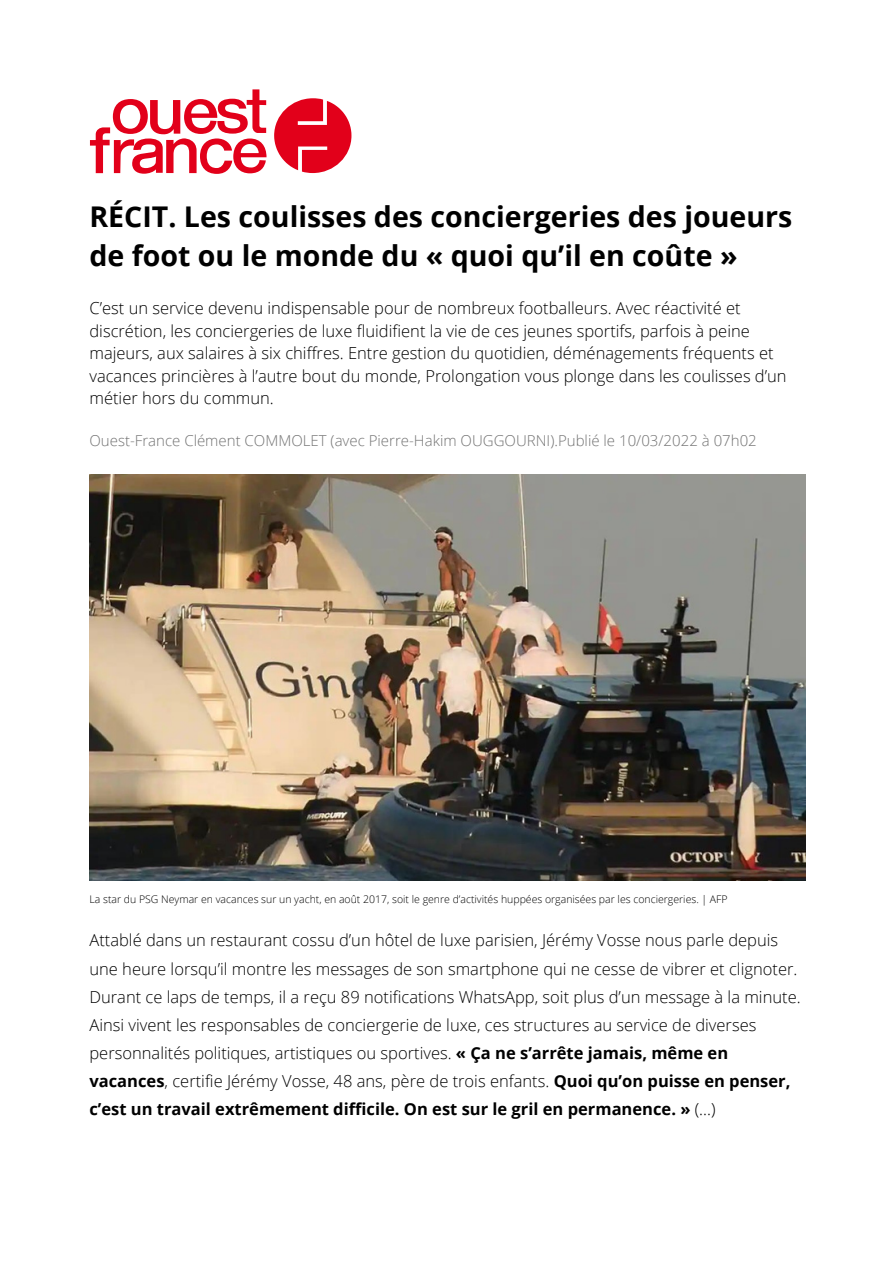
<style>
.page{position:relative;width:894px;height:1264px;background:#fff}
.page>*{position:absolute;margin:0;border:0;box-sizing:border-box;transform-origin:0 0}
.t1{font:700 28.5px/39.5px "Open Sans";color:#000}
.t2{font:300 16.5px/28.2px "Open Sans";color:#000}
.t3{font:300 15px "Open Sans";color:#737373}
.t4{font:300 10.5px "Open Sans";color:#000}
.s1{font-weight:700}
</style>
<div class="page">
<svg style="left:90px;top:89px;width:261px;height:85px"></svg>
<img style="left:89px;top:474px;width:715px;height:406px">
<p class="t1" style="left:89px;top:196px;width:704px">RÉCIT. Les coulisses des conciergeries des joueurs de foot ou le monde du « quoi qu’il en coûte »</p>
<p class="t2" style="left:89px;top:296px;width:698px;line-height:22.5px">C’est un service devenu indispensable pour de nombreux footballeurs. Avec réactivité et discrétion, les conciergeries de luxe fluidifient la vie de ces jeunes sportifs, parfois à peine majeurs, aux salaires à six chiffres. Entre gestion du quotidien, déménagements fréquents et vacances princières à l’autre bout du monde, Prolongation vous plonge dans les coulisses d’un métier hors du commun.</p>
<p class="t3" style="left:89px;top:430px;width:668px">Ouest-France Clément COMMOLET (avec Pierre-Hakim OUGGOURNI).Publié le 10/03/2022 à 07h02</p>
<p class="t4" style="left:89px;top:892px;width:639px">La star du PSG Neymar en vacances sur un yacht, en août 2017, soit le genre d’activités huppées organisées par les conciergeries. | AFP</p>
<p class="t2" style="left:89px;top:925px;width:712px">Attablé dans un restaurant cossu d’un hôtel de luxe parisien, Jérémy Vosse nous parle depuis une heure lorsqu’il montre les messages de son smartphone qui ne cesse de vibrer et clignoter.<br>Durant ce laps de temps, il a reçu 89 notifications WhatsApp, soit plus d’un message à la minute.<br>Ainsi vivent les responsables de conciergerie de luxe, ces structures au service de diverses personnalités politiques, artistiques ou sportives. <span class="s1">« Ça ne s’arrête jamais, même en vacances</span>, certifie Jérémy Vosse, 48 ans, père de trois enfants. <span class="s1">Quoi qu’on puisse en penser, c’est un travail extrêmement difficile. On est sur le gril en permanence. »</span> (...)</p>
</div>
